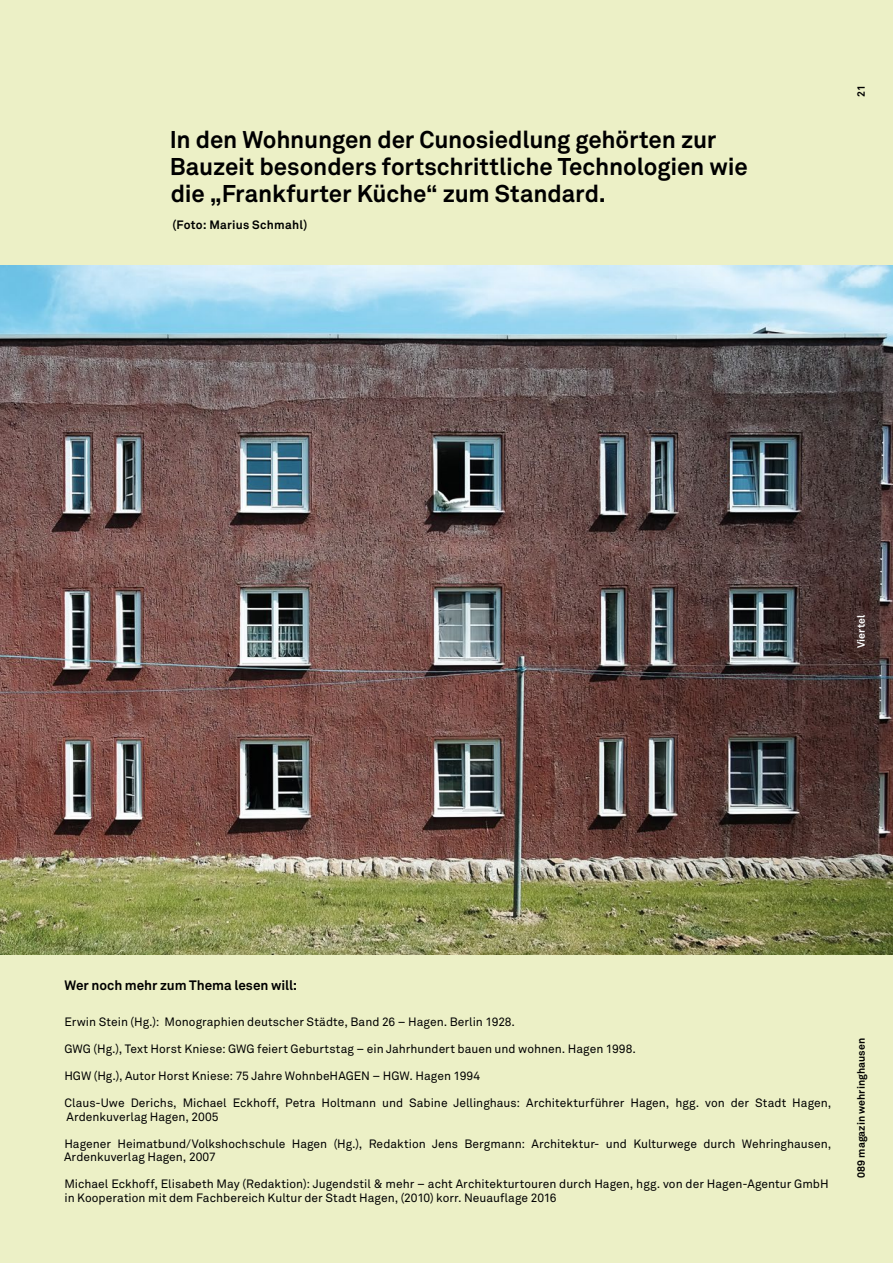
<style>
.page{position:relative;width:893px;height:1263px;background:#ecf0c6}
.page>*{position:absolute;margin:0;border:0;box-sizing:border-box;transform-origin:0 0}
.t1{font:700 24px/27px "Akkurat";letter-spacing:-.005em;color:#000}
.t2{font:700 13.5px "Akkurat";color:#000}
.t3{font:12px/13.5px "Akkurat Pro";color:#000}
.t4{font:700 12px "Akkurat";letter-spacing:.025em;color:#000}
.t5{font:700 10.5px "Akkurat";letter-spacing:.005em;color:#000}
.t6{font:700 10.5px "Akkurat";letter-spacing:.005em;color:#fff}
</style>
<div class="page">
<img style="left:0;top:265px;width:893px;height:689px">
<h1 class="t1" style="left:170px;top:126px;width:579px">In den Wohnungen der Cunosiedlung gehörten zur<br>Bauzeit besonders fortschrittliche Technologien wie die „Frankfurter Küche“ zum Standard.</h1>
<p class="t4" style="left:172px;top:217px;width:136px">(Foto: Marius Schmahl)</p>
<p class="t5" style="left:854px;top:97px;width:13px;rotate:-90deg">21</p>
<p class="t6" style="left:854px;top:648px;width:35px;rotate:-90deg">Viertel</p>
<p class="t2" style="left:65px;top:977px;width:234px">Wer noch mehr zum Thema lesen will:</p>
<p class="t3" style="left:64px;top:1015px;width:452px">Erwin Stein (Hg.): Monographien deutscher Städte, Band 26 – Hagen. Berlin 1928.</p>
<p class="t3" style="left:65px;top:1042px;width:573px">GWG (Hg.), Text Horst Kniese: GWG feiert Geburtstag – ein Jahrhundert bauen und wohnen. Hagen 1998.</p>
<p class="t3" style="left:64px;top:1069px;width:417px">HGW (Hg.), Autor Horst Kniese: 75 Jahre WohnbeHAGEN – HGW. Hagen 1994</p>
<p class="t3" style="left:65px;top:1096px;width:768px">Claus-Uwe Derichs, Michael Eckhoff, Petra Holtmann und Sabine Jellinghaus: Architekturführer Hagen, hgg. von der Stadt Hagen,<br>Ardenkuverlag Hagen, 2005</p>
<p class="t3" style="left:64px;top:1137px;width:769px">Hagener Heimatbund/Volkshochschule Hagen (Hg.), Redaktion Jens Bergmann: Architektur- und Kulturwege durch Wehringhausen,<br>Ardenkuverlag Hagen, 2007</p>
<p class="t3" style="left:64px;top:1177px;width:766px">Michael Eckhoff, Elisabeth May (Redaktion): Jugendstil &amp; mehr – acht Architekturtouren durch Hagen, hgg. von der Hagen-Agentur GmbH in Kooperation mit dem Fachbereich Kultur der Stadt Hagen, (2010) korr. Neuauflage 2016</p>
<p class="t5" style="left:854px;top:1178px;width:141px;rotate:-90deg">089 magazin wehringhausen</p>
</div>
